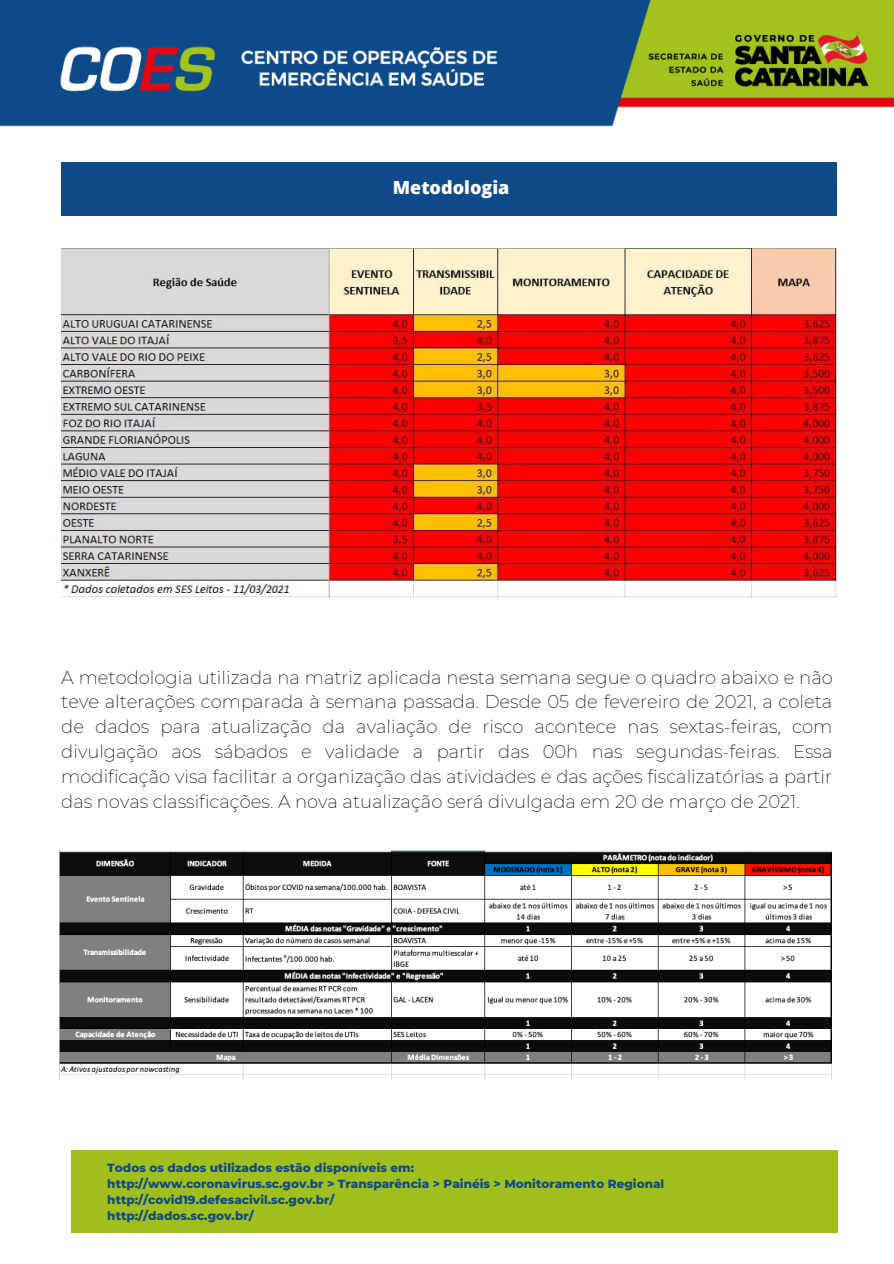
<style>
.page{position:relative;width:894px;height:1264px;background:#fff}
.page>*{position:absolute;margin:0;border:0;box-sizing:border-box;transform-origin:0 0}
.t1{font:200 18px/24.8px "Montserrat";color:#000;text-align:justify}
.t2{font:800 18px "Open Sans";color:#fff}
.t3{font:800 12px "Montserrat";color:#104b89}
</style>
<div class="page">
<img style="left:0;top:0;width:893px;height:127px">
<div style="left:61px;top:162px;width:775px;height:54px;background:#104b89"></div>
<div style="left:71px;top:1150px;width:766px;height:82px;background:#a0bf1e"></div>
<img style="left:59px;top:850px;width:772px;height:229px">
<img style="left:61px;top:249px;width:775px;height:348px">
<p class="t2" style="left:392px;top:175px;width:118px">Metodologia</p>
<p class="t1" style="left:61px;top:664px;width:772px">A metodologia utilizada na matriz aplicada nesta semana segue o quadro abaixo e não teve alterações comparada à semana passada. Desde 05 de fevereiro de 2021, a coleta de dados para atualização da avaliação de risco acontece nas sextas-feiras, com divulgação aos sábados e validade a partir das 00h nas segundas-feiras. Essa modificação visa facilitar a organização das atividades e das ações fiscalizatórias a partir das novas classificações. A nova atualização será divulgada em 20 de março de 2021.</p>
<p class="t3" style="left:107px;top:1160px;width:308px">Todos os dados utilizados estão disponíveis em:</p>
<p class="t3" style="left:107px;top:1176px;width:558px">http://www.coronavirus.sc.gov.br &gt; Transparência &gt; Painéis &gt; Monitoramento Regional</p>
<p class="t3" style="left:107px;top:1192px;width:229px">http://covid19.defesacivil.sc.gov.br/</p>
<p class="t3" style="left:107px;top:1208px;width:148px">http://dados.sc.gov.br/</p>
</div>
